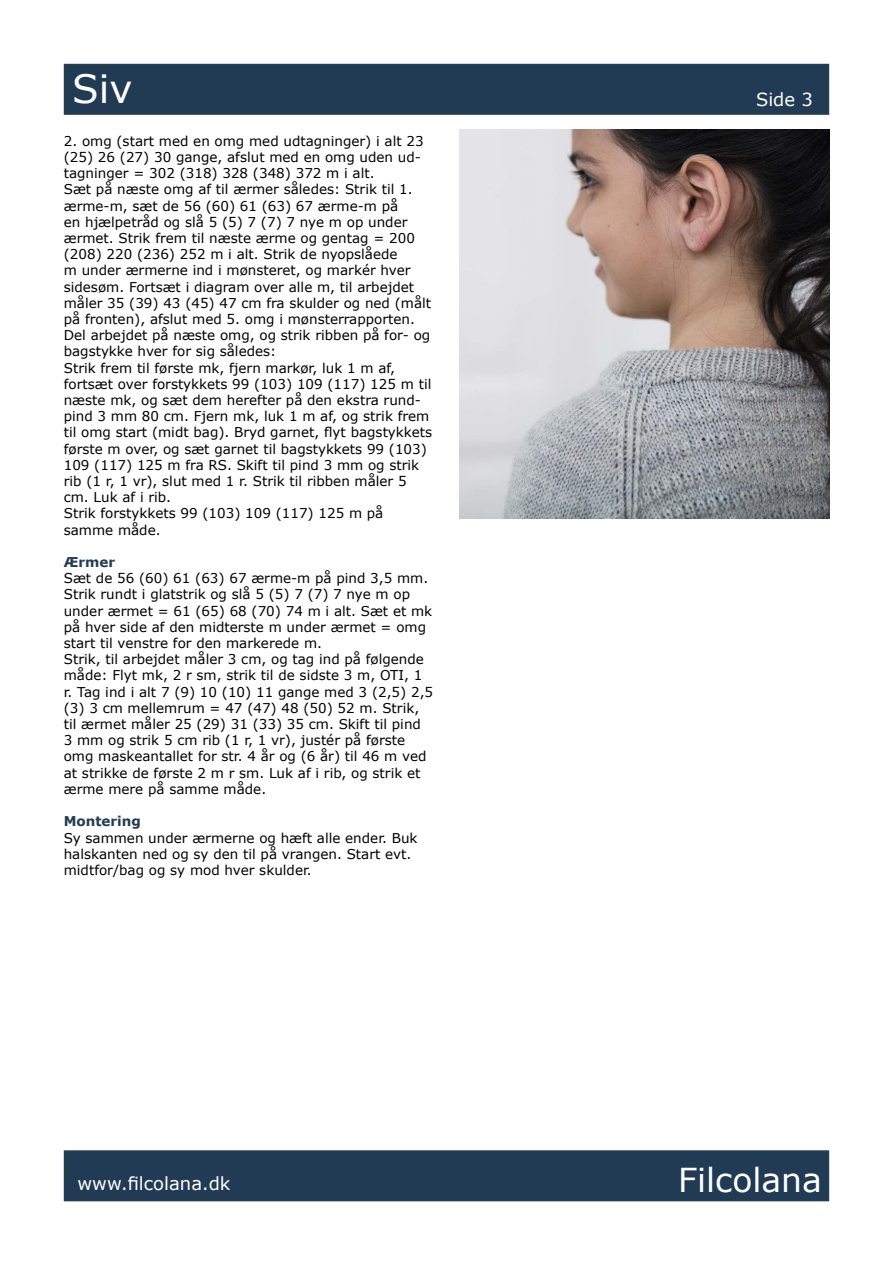
<style>
.page{position:relative;width:893px;height:1263px;background:#fff}
.page>*{position:absolute;margin:0;border:0;box-sizing:border-box;transform-origin:0 0}
.t1{font:39px "Verdana";color:#fff}
.t2{font:33px "Verdana";color:#fff}
.t3{font:18px "Verdana";color:#fff}
.t4{font:13.5px/16.2px "Verdana";color:#000}
.t5{font:700 13.5px "Verdana";color:#223b54}
</style>
<div class="page">
<div style="left:64px;top:64px;width:765px;height:51px;background:#223b54;border:2px solid #243c54"></div>
<div style="left:64px;top:1150px;width:765px;height:51px;background:#223b54;border:2px solid #243c54"></div>
<img style="left:459px;top:130px;width:370px;height:388px">
<h1 class="t1" style="left:72px;top:62px;width:62px">Siv</h1>
<p class="t4" style="left:64px;top:133px;width:370px">2. omg (start med en omg med udtagninger) i alt 23 (25) 26 (27) 30 gange, afslut med en omg uden ud&shy;tagninger = 302 (318) 328 (348) 372 m i alt.<br>Sæt på næste omg af til ærmer således: Strik til 1. ærme-m, sæt de 56 (60) 61 (63) 67 ærme-m på<br>en hjælpetråd og slå 5 (5) 7 (7) 7 nye m op under ærmet. Strik frem til næste ærme og gentag = 200 (208) 220 (236) 252 m i alt. Strik de nyopslåede<br>m under ærmerne ind i mønsteret, og markér hver sidesøm. Fortsæt i diagram over alle m, til arbejdet måler 35 (39) 43 (45) 47 cm fra skulder og ned (målt på fronten), afslut med 5. omg i mønsterrapporten.<br>Del arbejdet på næste omg, og strik ribben på for- og bagstykke hver for sig således:<br>Strik frem til første mk, fjern markør, luk 1 m af, fortsæt over forstykkets 99 (103) 109 (117) 125 m til næste mk, og sæt dem herefter på den ekstra rund&shy;pind 3 mm 80 cm. Fjern mk, luk 1 m af, og strik frem til omg start (midt bag). Bryd garnet, flyt bagstykkets første m over, og sæt garnet til bagstykkets 99 (103)<br>109 (117) 125 m fra RS. Skift til pind 3 mm og strik rib (1 r, 1 vr), slut med 1 r. Strik til ribben måler 5 cm. Luk af i rib.<br>Strik forstykkets 99 (103) 109 (117) 125 m på samme måde.</p>
<p class="t5" style="left:64px;top:553px;width:53px">Ærmer</p>
<p class="t4" style="left:64px;top:570px;width:371px">Sæt de 56 (60) 61 (63) 67 ærme-m på pind 3,5 mm.<br>Strik rundt i glatstrik og slå 5 (5) 7 (7) 7 nye m op under ærmet = 61 (65) 68 (70) 74 m i alt. Sæt et mk på hver side af den midterste m under ærmet = omg start til venstre for den markerede m.<br>Strik, til arbejdet måler 3 cm, og tag ind på følgende måde: Flyt mk, 2 r sm, strik til de sidste 3 m, OTI, 1 r. Tag ind i alt 7 (9) 10 (10) 11 gange med 3 (2,5) 2,5 (3) 3 cm mellemrum = 47 (47) 48 (50) 52 m. Strik, til ærmet måler 25 (29) 31 (33) 35 cm. Skift til pind<br>3 mm og strik 5 cm rib (1 r, 1 vr), justér på første omg maskeantallet for str. 4 år og (6 år) til 46 m ved at strikke de første 2 m r sm. Luk af i rib, og strik et ærme mere på samme måde.</p>
<p class="t5" style="left:64px;top:812px;width:79px">Montering</p>
<p class="t4" style="left:64px;top:829px;width:355px">Sy sammen under ærmerne og hæft alle ender. Buk halskanten ned og sy den til på vrangen. Start evt. midtfor/bag og sy mod hver skulder.</p>
<h3 class="t3" style="left:756px;top:87px;width:58px">Side 3</h3>
<h3 class="t3" style="left:78px;top:1171px;width:154px">www.filcolana.dk</h3>
<h2 class="t2" style="left:678px;top:1157px;width:145px">Filcolana</h2>
</div>
